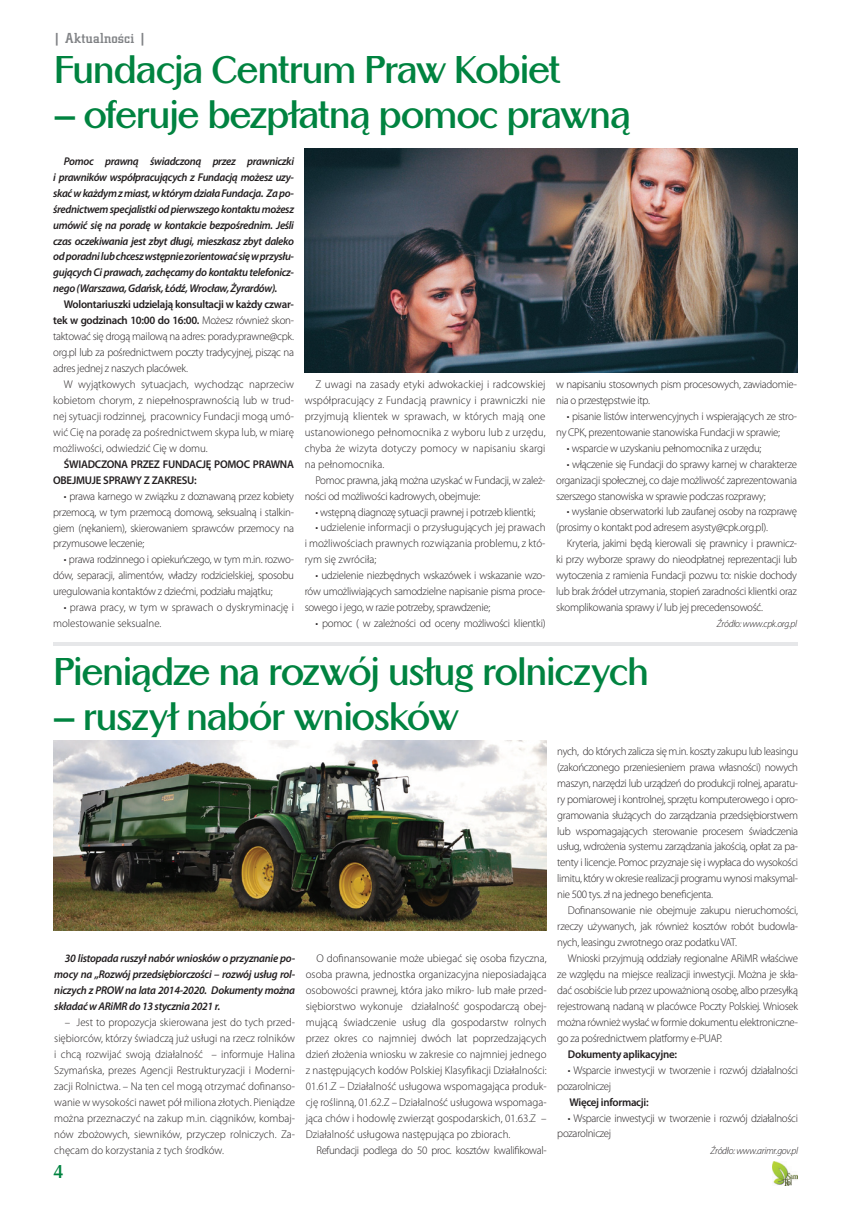
<style>
.page{position:relative;width:851px;height:1205px;background:#fff}
.page>*{position:absolute;margin:0;border:0;box-sizing:border-box;transform-origin:0 0}
.t1{font:700 37.5px "Altrincham";letter-spacing:-.035em;color:#008340;scale:.96 1}
.t2{font:700 17.5px "Altrincham";color:#008340}
.t3{font:500 15px "City DEE";letter-spacing:.01em;color:#808285}
.t4{font:300 11.25px/16px "Myriad Pro";letter-spacing:-.025em;color:#231f20;text-align:justify}
.t5{font:italic 600 11.25px/16px "Myriad Pro";letter-spacing:-.025em;color:#231f20;text-align:justify}
.t6{font:600 11.25px/16px "Myriad Pro";letter-spacing:-.025em;color:#231f20}
.t7{font:300 11.25px/16px "Myriad Pro";color:#231f20}
.t8{font:italic 300 10px "Myriad Pro";letter-spacing:-.025em;color:#231f20}
.s1{font-weight:600}
</style>
<div class="page">
<img style="left:772px;top:1161px;width:25px;height:24px">
<hr style="left:53px;top:642px;width:744px;height:3px;background:#e6e7e9">
<img style="left:305px;top:149px;width:492px;height:223px">
<img style="left:53px;top:740px;width:494px;height:190px">
<h3 class="t3" style="left:53px;top:30px;width:94px">| Aktualnoœci |</h3>
<h1 class="t1" style="left:54px;top:47px;width:530px">Fundacja Centrum Praw Kobiet</h1>
<h1 class="t1" style="left:54px;top:92px;width:602px">– oferuje bezpłatną pomoc prawną</h1>
<p class="t5" style="left:53px;top:153px;width:242px;text-indent:11px">Pomoc prawną świadczoną przez prawniczki i prawników współpracujących z Fundacją możesz uzy&shy;skać w każdym z miast, w którym działa Fundacja. Za po&shy;średnictwem specjalistki od pierwszego kontaktu możesz umówić się na poradę w kontakcie bezpośrednim. Jeśli czas oczekiwania jest zbyt długi, mieszkasz zbyt daleko od poradni lub chcesz wstępnie zorientować się w przysłu&shy;gujących Ci prawach, zachęcamy do kontaktu telefonicz&shy;nego (Warszawa, Gdańsk, Łódź, Wrocław, Żyrardów).</p>
<p class="t4" style="left:53px;top:297px;width:242px;text-indent:11px"><span class="s1">Wolontariuszki udzielają konsultacji w każdy czwar&shy;tek w godzinach 10:00 do 16:00.</span> Możesz również skon&shy;taktować się drogą mailową na adres: porady.prawne@cpk. org.pl lub za pośrednictwem poczty tradycyjnej, pisząc na adres jednej z naszych placówek.</p>
<p class="t4" style="left:53px;top:376px;width:242px;text-indent:11px">W wyjątkowych sytuacjach, wychodząc naprzeciw kobietom chorym, z niepełnosprawnością lub w trud&shy;nej sytuacji rodzinnej, pracownicy Fundacji mogą umó&shy;wić Cię na poradę za pośrednictwem skypa lub, w miarę możliwości, odwiedzić Cię w domu.</p>
<p class="t6" style="left:53px;top:456px;width:242px;text-indent:11px">ŚWIADCZONA PRZEZ FUNDACJĘ POMOC PRAWNA<br>OBEJMUJE SPRAWY Z ZAKRESU:</p>
<p class="t4" style="left:53px;top:488px;width:242px;text-indent:11px">• prawa karnego w związku z doznawaną przez kobiety przemocą, w tym przemocą domową, seksualną i stalkin&shy;giem (nękaniem), skierowaniem sprawców przemocy na przymusowe leczenie;</p>
<p class="t4" style="left:53px;top:552px;width:242px;text-indent:11px">• prawa rodzinnego i opiekuńczego, w tym m.in. rozwo&shy;dów, separacji, alimentów, władzy rodzicielskiej, sposobu uregulowania kontaktów z dziećmi, podziału majątku;</p>
<p class="t7" style="left:53px;top:600px;width:242px;text-indent:11px">• prawa pracy, w tym w sprawach o dyskryminację i molestowanie seksualne.</p>
<p class="t4" style="left:304px;top:376px;width:242px;text-indent:11px">Z uwagi na zasady etyki adwokackiej i radcowskiej współpracujący z Fundacją prawnicy i prawniczki nie przyjmują klientek w sprawach, w których mają one ustanowionego pełnomocnika z wyboru lub z urzędu, chyba że wizyta dotyczy pomocy w napisaniu skargi na pełnomocnika.</p>
<p class="t4" style="left:304px;top:472px;width:242px;text-indent:11px">Pomoc prawna, jaką można uzyskać w Fundacji, w zależ&shy;ności od możliwości kadrowych, obejmuje:</p>
<p class="t4" style="left:315px;top:504px;width:222px">• wstępną diagnozę sytuacji prawnej i potrzeb klientki;</p>
<p class="t4" style="left:304px;top:520px;width:242px;text-indent:11px">• udzielenie informacji o przysługujących jej prawach i możliwościach prawnych rozwiązania problemu, z któ&shy;rym się zwróciła;</p>
<p class="t4" style="left:304px;top:568px;width:242px;text-indent:11px">• udzielenie niezbędnych wskazówek i wskazanie wzo&shy;rów umożliwiających samodzielne napisanie pisma proce&shy;sowego i jego, w razie potrzeby, sprawdzenie;</p>
<p class="t4" style="left:315px;top:615px;width:232px">• pomoc ( w zależności od oceny możliwości klientki)</p>
<p class="t4" style="left:556px;top:376px;width:242px">w napisaniu stosownych pism procesowych, zawiadomie&shy;nia o przestępstwie itp.</p>
<p class="t4" style="left:556px;top:408px;width:242px;text-indent:11px">• pisanie listów interwencyjnych i wspierających ze stro&shy;ny CPK, prezentowanie stanowiska Fundacji w sprawie;</p>
<p class="t4" style="left:566px;top:440px;width:196px">• wsparcie w uzyskaniu pełnomocnika z urzędu;</p>
<p class="t4" style="left:556px;top:456px;width:242px;text-indent:11px">• włączenie się Fundacji do sprawy karnej w charakterze organizacji społecznej, co daje możliwość zaprezentowania szerszego stanowiska w sprawie podczas rozprawy;</p>
<p class="t4" style="left:556px;top:504px;width:242px;text-indent:11px">• wysłanie obserwatorki lub zaufanej osoby na rozprawę (prosimy o kontakt pod adresem asysty@cpk.org.pl).</p>
<p class="t4" style="left:556px;top:536px;width:242px;text-indent:11px">Kryteria, jakimi będą kierowali się prawnicy i prawnicz&shy;ki przy wyborze sprawy do nieodpłatnej reprezentacji lub wytoczenia z ramienia Fundacji pozwu to: niskie dochody lub brak źródeł utrzymania, stopień zaradności klientki oraz skomplikowania sprawy i/ lub jej precedensowość.</p>
<p class="t8" style="left:716px;top:619px;width:82px">Źródło: www.cpk.org.pl</p>
<h1 class="t1" style="left:53px;top:648px;width:622px">Pieniądze na rozwój usług rolniczych</h1>
<h1 class="t1" style="left:53px;top:693px;width:424px">– ruszył nabór wniosków</h1>
<p class="t5" style="left:54px;top:950px;width:242px;text-indent:11px">30 listopada ruszył nabór wniosków o przyznanie po&shy;mocy na „Rozwój przedsiębiorczości – rozwój usług rol&shy;niczych z PROW na lata 2014-2020. Dokumenty można składać w ARiMR do 13 stycznia 2021 r.</p>
<p class="t4" style="left:54px;top:1014px;width:242px;text-indent:11px">– Jest to propozycja skierowana jest do tych przed&shy;siębiorców, którzy świadczą już usługi na rzecz rolników i chcą rozwijać swoją działalność – informuje Halina Szymańska, prezes Agencji Restrukturyzacji i Moderni&shy;zacji Rolnictwa. – Na ten cel mogą otrzymać dofinanso&shy;wanie w wysokości nawet pół miliona złotych. Pieniądze można przeznaczyć na zakup m.in. ciągników, kombaj&shy;nów zbożowych, siewników, przyczep rolniczych. Za&shy;chęcam do korzystania z tych środków.</p>
<h2 class="t2" style="left:53px;top:1161px;width:12px">4</h2>
<p class="t4" style="left:306px;top:950px;width:242px;text-indent:11px">O dofinansowanie może ubiegać się osoba fizyczna, osoba prawna, jednostka organizacyjna nieposiadająca osobowości prawnej, która jako mikro- lub małe przed&shy;siębiorstwo wykonuje działalność gospodarczą obej&shy;mującą świadczenie usług dla gospodarstw rolnych przez okres co najmniej dwóch lat poprzedzających dzień złożenia wniosku w zakresie co najmniej jednego z następujących kodów Polskiej Klasyfikacji Działalności:<br>01.61.Z – Działalność usługowa wspomagająca produk&shy;cję roślinną, 01.62.Z – Działalność usługowa wspomaga&shy;jąca chów i hodowlę zwierząt gospodarskich, 01.63.Z – Działalność usługowa następująca po zbiorach.</p>
<p class="t4" style="left:316px;top:1142px;width:232px">Refundacji podlega do 50 proc. kosztów kwalifikowal-</p>
<p class="t4" style="left:557px;top:743px;width:242px">nych, do których zalicza się m.in. koszty zakupu lub leasingu (zakończonego przeniesieniem prawa własności) nowych maszyn, narzędzi lub urządzeń do produkcji rolnej, aparatu&shy;ry pomiarowej i kontrolnej, sprzętu komputerowego i opro&shy;gramowania służących do zarządzania przedsiębiorstwem lub wspomagających sterowanie procesem świadczenia usług, wdrożenia systemu zarządzania jakością, opłat za pa&shy;tenty i licencje. Pomoc przyznaje się i wypłaca do wysokości limitu, który w okresie realizacji programu wynosi maksymal&shy;nie 500 tys. zł na jednego beneficjenta.</p>
<p class="t4" style="left:557px;top:902px;width:242px;text-indent:11px">Dofinansowanie nie obejmuje zakupu nieruchomości, rzeczy używanych, jak również kosztów robót budowla&shy;nych, leasingu zwrotnego oraz podatku VAT.</p>
<p class="t4" style="left:557px;top:950px;width:242px;text-indent:11px">Wnioski przyjmują oddziały regionalne ARiMR właściwe ze względu na miejsce realizacji inwestycji. Można je skła&shy;dać osobiście lub przez upoważnioną osobę, albo przesyłką rejestrowaną nadaną w placówce Poczty Polskiej. Wniosek można również wysłać w formie dokumentu elektroniczne&shy;go za pośrednictwem platformy e-PUAP.</p>
<p class="t6" style="left:568px;top:1045px;width:111px">Dokumenty aplikacyjne:</p>
<p class="t4" style="left:557px;top:1062px;width:242px;text-indent:11px">• Wsparcie inwestycji w tworzenie i rozwój działalności pozarolniczej</p>
<p class="t6" style="left:569px;top:1093px;width:81px">Więcej informacji:</p>
<p class="t4" style="left:557px;top:1110px;width:242px;text-indent:11px">• Wsparcie inwestycji w tworzenie i rozwój działalności pozarolniczej</p>
<p class="t8" style="left:710px;top:1145px;width:89px">Źródło: www.arimr.gov.pl</p>
</div>
